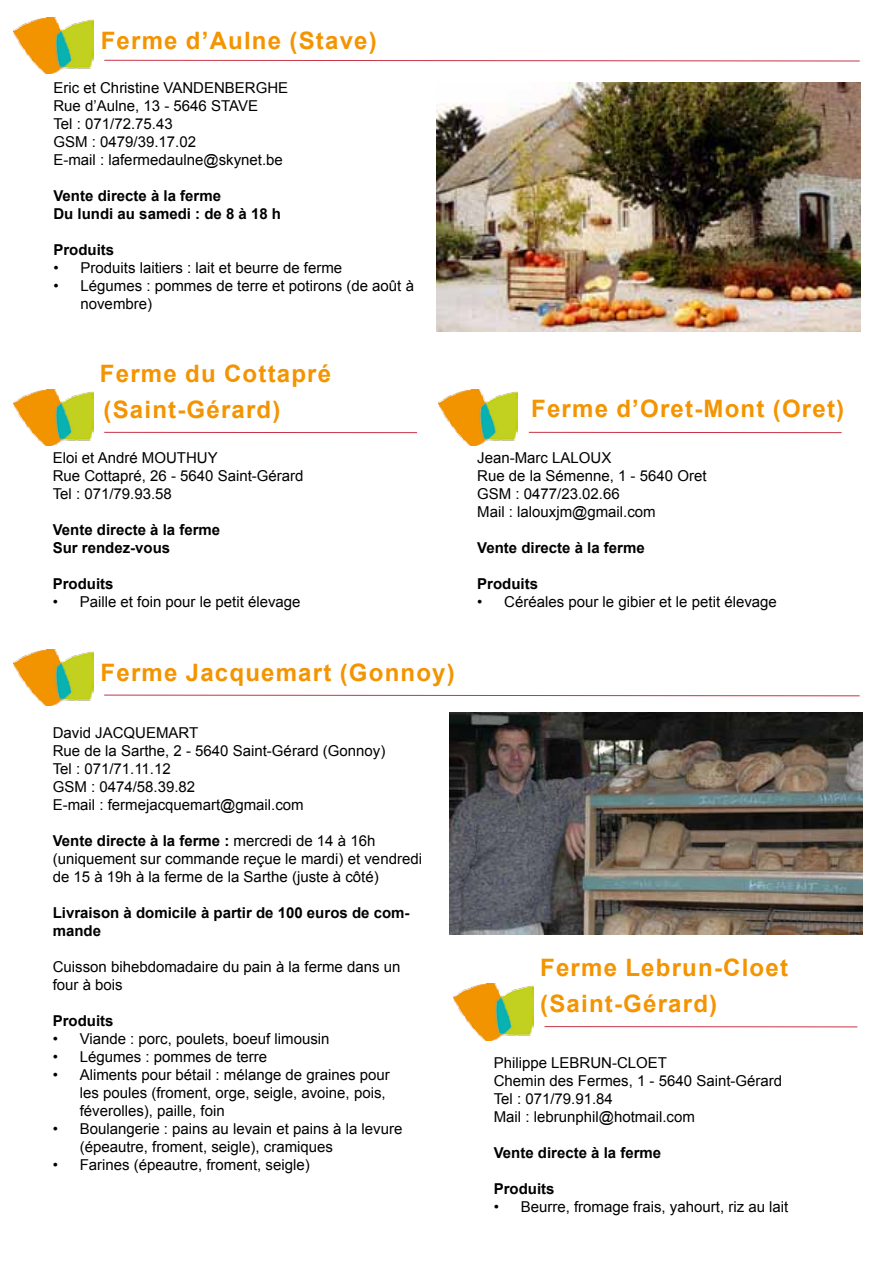
<style>
.page{position:relative;width:893px;height:1263px;background:#fff}
.page>*{position:absolute;margin:0;border:0;box-sizing:border-box;transform-origin:0 0}
.t1{font:700 24px/36px "Arial";letter-spacing:.05em;color:#f39400}
.t2{font:15px/18px "Arial";color:#000}
.t3{font:700 15px/18px "Arial";color:#000}
.s1{font-weight:700}
</style>
<div class="page">
<img style="left:14px;top:17px;width:79px;height:57px">
<svg style="left:104px;top:60px;width:756px;height:1px"></svg>
<img style="left:436px;top:82px;width:424px;height:250px">
<img style="left:14px;top:389px;width:79px;height:57px">
<hr style="left:104px;top:432px;width:313px;height:1px;background:#c73447">
<img style="left:14px;top:649px;width:79px;height:57px">
<svg style="left:104px;top:695px;width:756px;height:1px"></svg>
<img style="left:438px;top:389px;width:80px;height:57px">
<hr style="left:529px;top:432px;width:313px;height:1px;background:#c73447">
<img style="left:449px;top:712px;width:414px;height:223px">
<img style="left:454px;top:984px;width:79px;height:56px">
<hr style="left:544px;top:1026px;width:313px;height:1px;background:#c73447">
<h1 class="t1" style="left:101px;top:23px;width:278px">Ferme d’Aulne (Stave)</h1>
<p class="t2" style="left:53px;top:79px;width:236px">Eric et Christine VANDENBERGHE<br>Rue d’Aulne, 13 - 5646 STAVE<br>Tel : 071/72.75.43<br>GSM : 0479/39.17.02<br>E-mail : lafermedaulne@skynet.be</p>
<p class="t3" style="left:53px;top:188px;width:229px">Vente directe à la ferme<br>Du lundi au samedi : de 8 à 18 h</p>
<p class="t3" style="left:53px;top:242px;width:62px">Produits</p>
<p class="t2" style="left:53px;top:259px;width:290px">• Produits laitiers : lait et beurre de ferme</p>
<p class="t2" style="left:80px;top:277px;width:335px;text-indent:-27px">• Légumes : pommes de terre et potirons (de août à novembre)</p>
<h1 class="t1" style="left:100px;top:356px;width:233px">Ferme du Cottapré (Saint-Gérard)</h1>
<p class="t2" style="left:53px;top:449px;width:252px">Eloi et André MOUTHUY<br>Rue Cottapré, 26 - 5640 Saint-Gérard<br>Tel : 071/79.93.58</p>
<p class="t3" style="left:53px;top:522px;width:169px">Vente directe à la ferme<br>Sur rendez-vous</p>
<p class="t3" style="left:53px;top:576px;width:62px">Produits</p>
<p class="t2" style="left:53px;top:593px;width:249px">• Paille et foin pour le petit élevage</p>
<h1 class="t1" style="left:101px;top:655px;width:356px">Ferme Jacquemart (Gonnoy)</h1>
<p class="t2" style="left:53px;top:724px;width:334px">David JACQUEMART<br>Rue de la Sarthe, 2 - 5640 Saint-Gérard (Gonnoy)<br>Tel : 071/71.11.12<br>GSM : 0474/58.39.82<br>E-mail : fermejacquemart@gmail.com</p>
<p class="t2" style="left:53px;top:832px;width:371px"><span class="s1">Vente directe à la ferme :</span> mercredi de 14 à 16h (uniquement sur commande reçue le mardi) et vendredi de 15 à 19h à la ferme de la Sarthe (juste à côté)</p>
<p class="t3" style="left:53px;top:905px;width:358px">Livraison à domicile à partir de 100 euros de com&shy;mande</p>
<p class="t2" style="left:53px;top:958px;width:349px">Cuisson bihebdomadaire du pain à la ferme dans un four à bois</p>
<p class="t3" style="left:53px;top:1013px;width:62px">Produits</p>
<p class="t2" style="left:53px;top:1030px;width:278px">• Viande : porc, poulets, boeuf limousin</p>
<p class="t2" style="left:53px;top:1048px;width:216px">• Légumes : pommes de terre</p>
<p class="t2" style="left:80px;top:1066px;width:312px;text-indent:-27px">• Aliments pour bétail : mélange de graines pour les poules (froment, orge, seigle, avoine, pois, féverolles), paille, foin</p>
<p class="t2" style="left:80px;top:1120px;width:324px;text-indent:-27px">• Boulangerie : pains au levain et pains à la levure (épeautre, froment, seigle), cramiques</p>
<p class="t2" style="left:53px;top:1156px;width:259px">• Farines (épeautre, froment, seigle)</p>
<h1 class="t1" style="left:531px;top:392px;width:314px">Ferme d’Oret-Mont (Oret)</h1>
<p class="t2" style="left:477px;top:449px;width:231px">Jean-Marc LALOUX<br>Rue de la Sémenne, 1 - 5640 Oret<br>GSM : 0477/23.02.66<br>Mail : lalouxjm@gmail.com</p>
<p class="t3" style="left:477px;top:540px;width:169px">Vente directe à la ferme</p>
<p class="t3" style="left:477px;top:576px;width:62px">Produits</p>
<p class="t2" style="left:477px;top:593px;width:301px">• Céréales pour le gibier et le petit élevage</p>
<h1 class="t1" style="left:540px;top:950px;width:249px">Ferme Lebrun-Cloet (Saint-Gérard)</h1>
<p class="t2" style="left:494px;top:1053px;width:290px">Philippe LEBRUN-CLOET<br>Chemin des Fermes, 1 - 5640 Saint-Gérard<br>Tel : 071/79.91.84<br>Mail : lebrunphil@hotmail.com</p>
<p class="t3" style="left:494px;top:1144px;width:169px">Vente directe à la ferme</p>
<p class="t3" style="left:494px;top:1180px;width:62px">Produits</p>
<p class="t2" style="left:494px;top:1197px;width:296px">• Beurre, fromage frais, yahourt, riz au lait</p>
</div>
